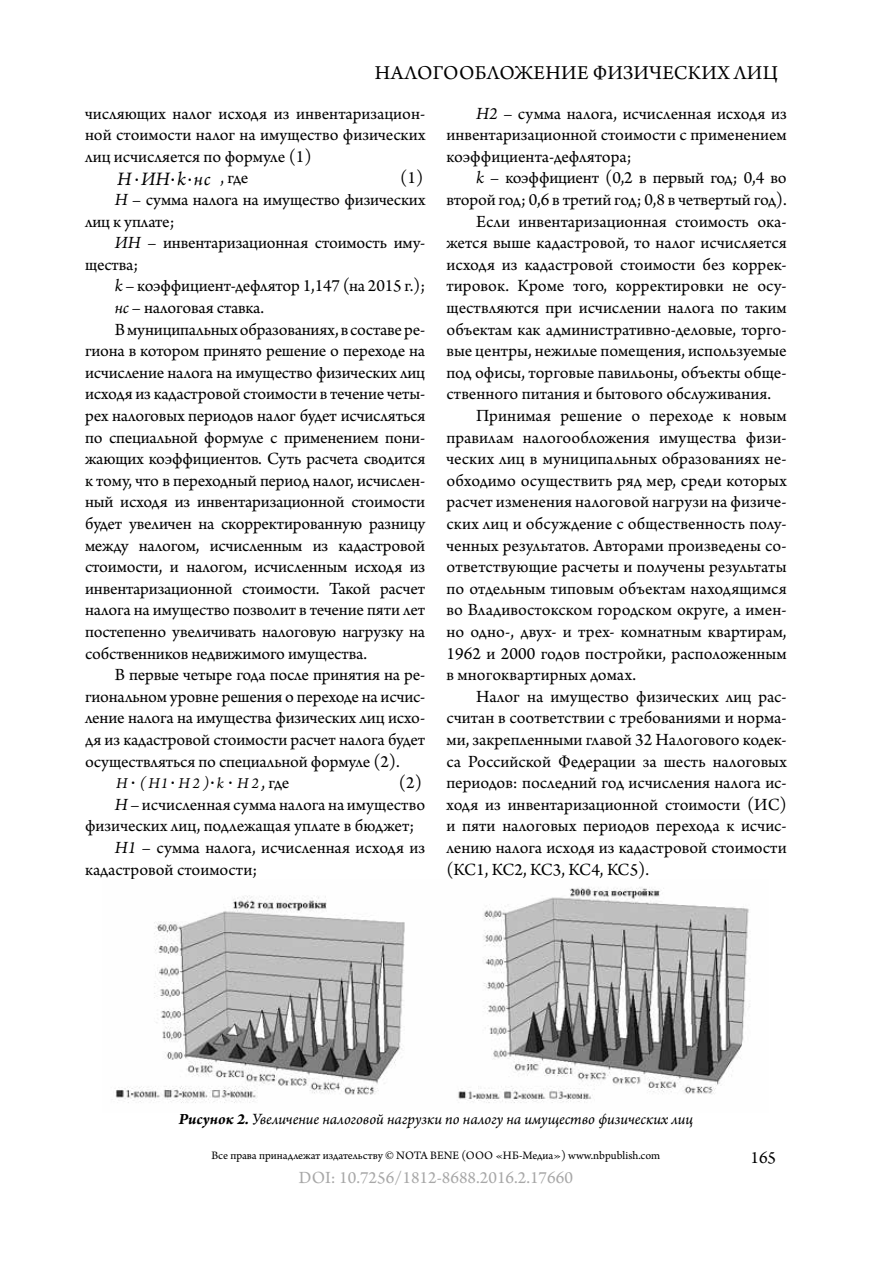
<style>
.page{position:relative;width:893px;height:1263px;background:#fff}
.page>*{position:absolute;margin:0;border:0;box-sizing:border-box;transform-origin:0 0}
.t1{font:20.7px "Arno Pro";letter-spacing:.01em;color:#000}
.t2{font:italic 19.95px "Arno Pro";color:#000}
.t3{font:18px/21.6px "Arno Pro";letter-spacing:-.005em;color:#000;text-align:justify}
.t4{font:18px "Arno Pro";color:#a8a8a8}
.t5{font:18px "Arno Pro";letter-spacing:-.025em;color:#000}
.t6{font:italic 16.5px "Arno Pro";letter-spacing:-.005em;color:#000}
.t7{font:italic 15.9px "Arno Pro";color:#000}
.t8{font:12px "Arno Pro";color:#000}
.s1{font-style:italic}
.s2{font-family:"Myriad Pro";font-style:normal}
.s3{font-style:normal;font-size:16.2px}
.s4{font-family:"Myriad Pro";font-style:normal;font-size:19.95px}
.s5{font-size:16.2px}
.s6{font-weight:700}
</style>
<div class="page">
<img style="left:115px;top:887px;width:635px;height:216px">
<p class="t1" style="left:375px;top:61px;width:83px">Налогооб</p>
<p class="t1" style="left:487px;top:61px;width:293px">ложение физических лиц</p>
<p class="t3" style="left:85px;top:103px;width:342px">числяющих налог исходя из инвентаризацион-</p>
<p class="t3" style="left:85px;top:125px;width:342px">ной стоимости налог на имущество физических</p>
<p class="t3" style="left:85px;top:146px;width:228px">лиц исчисляется по формуле (1)</p>
<p class="t3" style="left:220px;top:168px;width:29px">, где</p>
<p class="t3" style="left:400px;top:168px;width:25px">(1)</p>
<p class="t3" style="left:115px;top:190px;width:312px"><span class="s1">Н</span> – сумма налога на имущество физических</p>
<p class="t3" style="left:85px;top:211px;width:91px">лиц к уплате;</p>
<p class="t3" style="left:115px;top:233px;width:312px"><span class="s1">ИН</span> – инвентаризационная стоимость иму-</p>
<p class="t3" style="left:85px;top:254px;width:55px">щества;</p>
<p class="t3" style="left:115px;top:276px;width:312px"><span class="s1">k</span> – коэффициент-дефлятор 1,147 (на 2015 г.);</p>
<p class="t3" style="left:115px;top:298px;width:151px"><span class="s1">нс</span> – налоговая ставка.</p>
<p class="t3" style="left:115px;top:319px;width:312px">В муниципальных образованиях, в составе ре-</p>
<p class="t3" style="left:85px;top:341px;width:342px">гиона в котором принято решение о переходе на</p>
<p class="t3" style="left:85px;top:362px;width:342px">исчисление налога на имущество физических лиц</p>
<p class="t3" style="left:85px;top:384px;width:342px">исходя из кадастровой стоимости в течение четы-</p>
<p class="t3" style="left:85px;top:406px;width:342px">рех налоговых периодов налог будет исчисляться</p>
<p class="t3" style="left:85px;top:427px;width:342px">по специальной формуле с применением пони-</p>
<p class="t3" style="left:85px;top:449px;width:342px">жающих коэффициентов. Суть расчета сводится</p>
<p class="t3" style="left:85px;top:470px;width:342px">к тому, что в переходный период налог, исчислен-</p>
<p class="t3" style="left:85px;top:492px;width:342px">ный исходя из инвентаризационной стоимости</p>
<p class="t3" style="left:85px;top:514px;width:342px">будет увеличен на скорректированную разницу</p>
<p class="t3" style="left:85px;top:535px;width:342px">между налогом, исчисленным из кадастровой</p>
<p class="t3" style="left:85px;top:557px;width:342px">стоимости, и налогом, исчисленным исходя из</p>
<p class="t3" style="left:85px;top:578px;width:342px">инвентаризационной стоимости. Такой расчет</p>
<p class="t3" style="left:85px;top:600px;width:342px">налога на имущество позволит в течение пяти лет</p>
<p class="t3" style="left:85px;top:622px;width:342px">постепенно увеличивать налоговую нагрузку на</p>
<p class="t3" style="left:85px;top:643px;width:284px">собственников недвижимого имущества.</p>
<p class="t3" style="left:115px;top:665px;width:312px">В первые четыре года после принятия на ре-</p>
<p class="t3" style="left:85px;top:686px;width:342px">гиональном уровне решения о переходе на исчис-</p>
<p class="t3" style="left:85px;top:708px;width:342px">ление налога на имущества физических лиц исхо-</p>
<p class="t3" style="left:85px;top:730px;width:342px">дя из кадастровой стоимости расчет налога будет</p>
<p class="t3" style="left:85px;top:751px;width:316px">осуществляться по специальной формуле (2).</p>
<p class="t3" style="left:262px;top:773px;width:29px">, где</p>
<p class="t3" style="left:399px;top:773px;width:25px">(2)</p>
<p class="t3" style="left:115px;top:794px;width:312px"><span class="s1">Н</span> – исчисленная сумма налога на имущество</p>
<p class="t3" style="left:85px;top:816px;width:331px">физических лиц, подлежащая уплате в бюджет;</p>
<p class="t3" style="left:115px;top:838px;width:312px"><span class="s1">Н1</span> – сумма налога, исчисленная исходя из</p>
<p class="t3" style="left:85px;top:859px;width:174px">кадастровой стоимости;</p>
<p class="t3" style="left:446px;top:103px;width:342px;text-indent:30px"><span class="s1">Н2</span> – сумма налога, исчисленная исходя из инвентаризационной стоимости с применением коэффициента-дефлятора;</p>
<p class="t3" style="left:476px;top:168px;width:312px"><span class="s1">k</span> – коэффициент (0,2 в первый год; 0,4 во</p>
<p class="t3" style="left:446px;top:190px;width:342px">второй год; 0,6 в третий год; 0,8 в четвертый год).</p>
<p class="t3" style="left:476px;top:211px;width:311px">Если инвентаризационная стоимость ока-</p>
<p class="t3" style="left:446px;top:233px;width:342px">жется выше кадастровой, то налог исчисляется</p>
<p class="t3" style="left:446px;top:254px;width:342px">исходя из кадастровой стоимости без коррек-</p>
<p class="t3" style="left:446px;top:276px;width:342px">тировок. Кроме того, корректировки не осу-</p>
<p class="t3" style="left:446px;top:298px;width:342px">ществляются при исчислении налога по таким</p>
<p class="t3" style="left:446px;top:319px;width:342px">объектам как административно-деловые, торго-</p>
<p class="t3" style="left:446px;top:341px;width:342px">вые центры, нежилые помещения, используемые</p>
<p class="t3" style="left:446px;top:362px;width:342px">под офисы, торговые павильоны, объекты обще-</p>
<p class="t3" style="left:446px;top:384px;width:326px">ственного питания и бытового обслуживания.</p>
<p class="t3" style="left:476px;top:406px;width:312px">Принимая решение о переходе к новым</p>
<p class="t3" style="left:446px;top:427px;width:342px">правилам налогообложения имущества физи-</p>
<p class="t3" style="left:446px;top:449px;width:342px">ческих лиц в муниципальных образованиях не-</p>
<p class="t3" style="left:446px;top:470px;width:342px">обходимо осуществить ряд мер, среди которых</p>
<p class="t3" style="left:446px;top:492px;width:342px">расчет изменения налоговой нагрузи на физиче-</p>
<p class="t3" style="left:446px;top:514px;width:342px">ских лиц и обсуждение с общественность полу-</p>
<p class="t3" style="left:446px;top:535px;width:342px">ченных результатов. Авторами произведены со-</p>
<p class="t3" style="left:446px;top:557px;width:342px">ответствующие расчеты и получены результаты</p>
<p class="t3" style="left:446px;top:578px;width:342px">по отдельным типовым объектам находящимся</p>
<p class="t3" style="left:446px;top:600px;width:342px">во Владивостокском городском округе, а имен-</p>
<p class="t3" style="left:446px;top:622px;width:342px">но одно-, двух- и трех- комнатным квартирам,</p>
<p class="t3" style="left:446px;top:643px;width:342px">1962 и 2000 годов постройки, расположенным</p>
<p class="t3" style="left:446px;top:665px;width:191px">в многоквартирных домах.</p>
<p class="t3" style="left:476px;top:686px;width:312px">Налог на имущество физических лиц рас-</p>
<p class="t3" style="left:446px;top:708px;width:342px">считан в соответствии с требованиями и норма-</p>
<p class="t3" style="left:446px;top:730px;width:342px">ми, закрепленными главой 32 Налогового кодек-</p>
<p class="t3" style="left:446px;top:751px;width:342px">са Российской Федерации за шесть налоговых</p>
<p class="t3" style="left:446px;top:773px;width:342px">периодов: последний год исчисления налога ис-</p>
<p class="t3" style="left:446px;top:794px;width:342px">ходя из инвентаризационной стоимости (ИС)</p>
<p class="t3" style="left:446px;top:816px;width:342px">и пяти налоговых периодов перехода к исчис-</p>
<p class="t3" style="left:446px;top:838px;width:342px">лению налога исходя из кадастровой стоимости</p>
<p class="t5" style="left:446px;top:859px;width:204px">(КС1, КС2, КС3, КС4, КС5).</p>
<p class="t2" style="left:117px;top:168px;width:100px">Н<span class="s2">·</span>ИН<span class="s2">·</span>k<span class="s2">·</span>нс<span class="s3">,</span></p>
<p class="t7" style="left:116px;top:774px;width:151px">Н<span class="s4">·</span> (Н1<span class="s4">·</span>Н2)<span class="s4">·</span>k <span class="s4">·</span> 2<span class="s5">,</span></p>
<p class="t7" style="left:237px;top:774px;width:13px">Н</p>
<p class="t6" style="left:179px;top:1109px;width:516px"><span class="s6">Рисунок 2.</span> Увеличение налоговой нагрузки по налогу на имущество физических лиц</p>
<p class="t8" style="left:211px;top:1149px;width:450px">Все права принадлежат издательству © NOTA BENE (ООО «НБ-Медиа») www.nbpublish.com</p>
<p class="t3" style="left:750px;top:1148px;width:27px">165</p>
<p class="t4" style="left:299px;top:1167px;width:276px">DOI: 10.7256/1812-8688.2016.2.17660</p>
</div>
